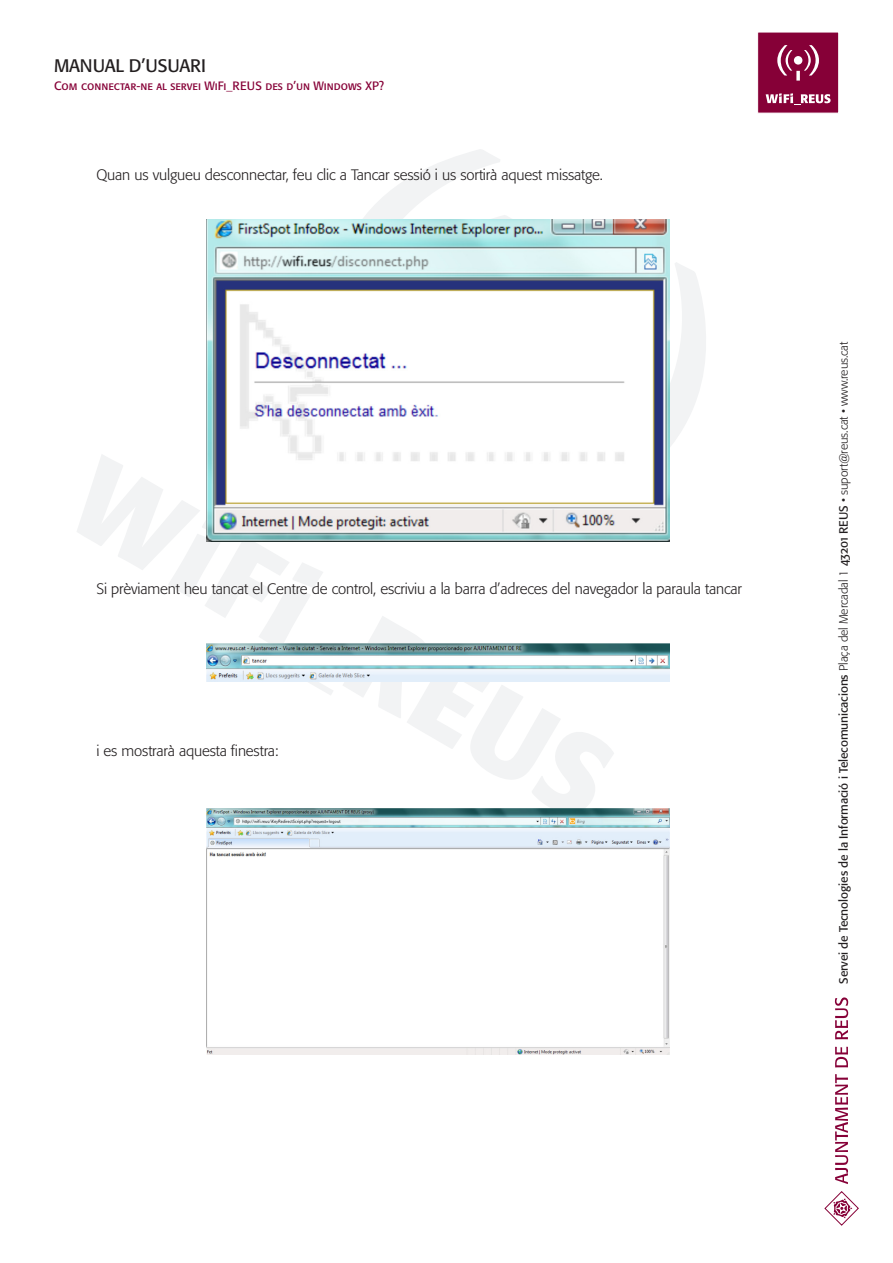
<style>
.page{position:relative;width:893px;height:1263px;background:#fff}
.page>*{position:absolute;margin:0;border:0;box-sizing:border-box;transform-origin:0 0}
.t1{font:18px "Formata";letter-spacing:-.01em;color:#231f20}
.t2{font:300 15px "Formata";letter-spacing:-.01em;color:#231f20}
.t3{font:12px "Formata";letter-spacing:-.01em;color:#231f20}
.t4{font:12px "Formata Regular SC";color:#860037}
.s1{font-weight:300}
.s2{font-family:"Formata Regular SC"}
</style>
<div class="page">
<svg style="left:77px;top:149px;width:629px;height:667px"></svg>
<div style="left:757px;top:32px;width:82px;height:81px;background:#860037;border:1px solid #fff"></div>
<svg style="left:766px;top:93px;width:65px;height:12px"></svg>
<svg style="left:777px;top:45px;width:15px;height:31px"></svg>
<svg style="left:804px;top:45px;width:15px;height:31px"></svg>
<div style="left:794px;top:56px;width:8px;height:9px;background:#fff;border-radius:50%"></div>
<svg style="left:796px;top:71px;width:4px;height:10px"></svg>
<img style="left:207px;top:219px;width:462px;height:322px">
<img style="left:206px;top:644px;width:464px;height:38px">
<img style="left:207px;top:808px;width:462px;height:247px">
<svg style="left:835px;top:1074px;width:13px;height:110px"></svg>
<svg style="left:835px;top:1047px;width:13px;height:20px"></svg>
<svg style="left:835px;top:997px;width:13px;height:42px"></svg>
<svg style="left:824px;top:1191px;width:35px;height:35px"></svg>
<p class="t1" style="left:54px;top:55px;width:154px">MANUAL D’USUARI</p>
<p class="t4" style="left:54px;top:78px;width:332px">Com connectar-ne al servei WiFi_REUS des d’un Windows XP?</p>
<p class="t2" style="left:96px;top:166px;width:508px">Quan us vulgueu desconnectar, feu clic a Tancar sessió i us sortirà aquest missatge.</p>
<p class="t2" style="left:96px;top:580px;width:647px">Si prèviament heu tancat el Centre de control, escriviu a la barra d’adreces del navegador la paraula tancar</p>
<p class="t2" style="left:96px;top:742px;width:184px">i es mostrarà aquesta finestra:</p>
<p class="t3" style="left:836px;top:983px;width:643px;rotate:-90deg">Servei de Tecnologies de la Informació i Telecomunicacions <span class="s1">Plaça del Mercadal 1</span> <span class="s2">43201 REUS</span> <span class="s1">• suport@reus.cat • www.reus.cat</span></p>
</div>
